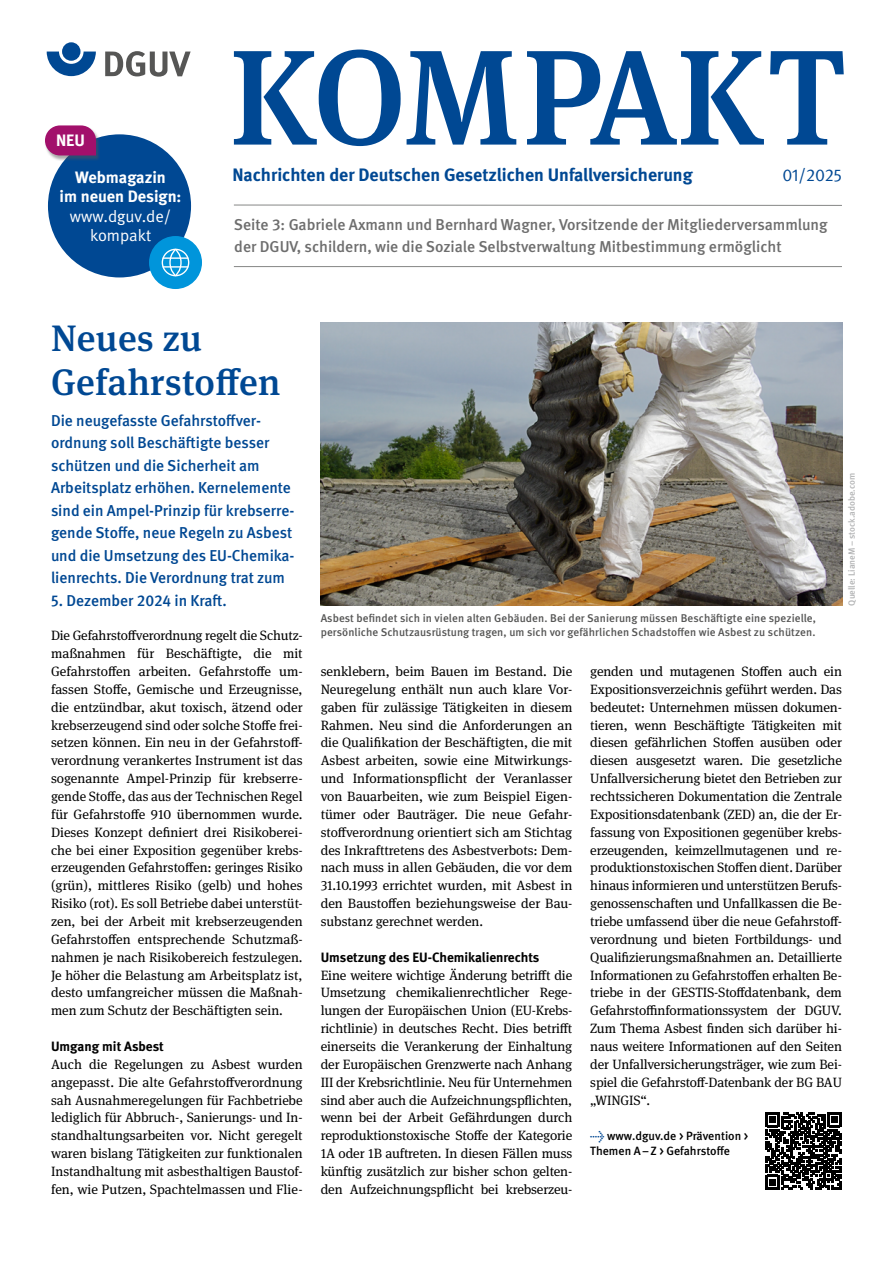
<style>
.page{position:relative;width:893px;height:1263px;background:#fff}
.page>*{position:absolute;margin:0;border:0;box-sizing:border-box;transform-origin:0 0}
.Cover_Kopf_H1_KOMPAKT{font:500 135px "DGUV Meta Serif";letter-spacing:-.015em;color:#004893}
.Headlines_H1_Abstand_nach_ohne_Anleser{font:500 36.75px/44.1px "DGUV Meta Serif";letter-spacing:.01em;color:#004893}
.Cover_Kopf_P_Subline{font:700 18px "DGUV Meta";color:#004893}
.Cover_Kopf_P_Monat_und_Jahr{font:17.25px "DGUV Meta";letter-spacing:-.01em;color:#004893}
.Cover_Kopf_P_Webmagazin_Kreis{font:700 16.5px/19.5px "DGUV Meta";color:#fff;text-align:center}
._03_Fließtext_Teasertext_L_18_pt{font:700 16.5px "DGUV Meta";color:#fff}
.Copytexte_Intro_10_5_15pt_Seite_1{font:500 15.75px/22.5px "DGUV Meta";color:#004893}
.Cover_Kopf_P_Seitenhinweis{font:500 15.75px/22.5px "DGUV Meta";color:#6e6e6e}
.Copytexte_FT{font:13.5px/17.9px "DGUV Meta Serif";letter-spacing:-.005em;color:#000;text-align:justify}
.Copytexte_FT_Zwischenhead_Copy{font:700 13.5px "DGUV Meta";color:#000}
.Copytexte_P_Link{font:500 12px/15px "DGUV Meta";color:#000}
.t1{font:500 11.25px/13.5px "DGUV Meta";letter-spacing:.01em;color:#565655}
.t2{font:500 9px "DGUV Meta";color:#b1b2b3}
.s1{font-weight:400}
.s2{color:#004893}
</style>
<div class="page">
<div style="left:48px;top:134px;width:143px;height:143px;background:#004893;border-radius:50%"></div>
<div style="left:149px;top:236px;width:53px;height:53px;background:#0095db;border-radius:50%"></div>
<hr style="left:234px;top:205px;width:608px;height:1px;background:#868786">
<hr style="left:234px;top:266px;width:608px;height:1px;background:#868786">
<svg style="left:47px;top:52px;width:49px;height:24px"></svg>
<div style="left:62px;top:42px;width:18px;height:19px;background:#004893;border-radius:50%"></div>
<svg style="left:105px;top:51px;width:86px;height:26px"></svg>
<img style="left:320px;top:322px;width:522px;height:283px">
<div style="left:44px;top:126px;width:56px;height:35px;background:#565655;opacity:.5"></div>
<svg style="left:45px;top:125px;width:51px;height:30px;background:#aa2879"></svg>
<div style="left:162px;top:249px;width:27px;height:27px;border:1px solid #fff;border-radius:50%"></div>
<div style="left:169px;top:249px;width:13px;height:27px;border:1px solid #fff;border-radius:50%"></div>
<hr style="left:163px;top:257px;width:25px;height:2px;background:#fff">
<hr style="left:163px;top:266px;width:25px;height:2px;background:#fff">
<svg style="left:765px;top:1112px;width:77px;height:77px"></svg>
<p class="_03_Fließtext_Teasertext_L_18_pt" style="left:56px;top:131px;width:30px">NEU</p>
<p class="Cover_Kopf_P_Webmagazin_Kreis" style="left:60px;top:168px;width:123px">Webmagazin<br>im neuen Design: <span class="s1">www.dguv.de/ kompakt</span></p>
<h1 class="Cover_Kopf_H1_KOMPAKT" style="left:230px;top:17px;width:618px">KOMPAKT</h1>
<p class="Cover_Kopf_P_Subline" style="left:232px;top:164px;width:462px">Nachrichten der Deutschen Gesetzlichen Unfallversicherung</p>
<p class="Cover_Kopf_P_Monat_und_Jahr" style="left:782px;top:165px;width:61px">01/2025</p>
<p class="Cover_Kopf_P_Seitenhinweis" style="left:234px;top:214px;width:595px">Seite 3: Gabriele Axmann und Bernhard Wagner, Vorsitzende der Mitgliederversammlung der DGUV, schildern, wie die Soziale Selbstverwaltung Mitbestimmung ermöglicht</p>
<h1 class="Headlines_H1_Abstand_nach_ohne_Anleser" style="left:51px;top:317px;width:231px">Neues zu<br>Gefahrstoffen</h1>
<p class="Copytexte_Intro_10_5_15pt_Seite_1" style="left:51px;top:410px;width:245px">Die neugefasste Gefahrstoffver&shy;ordnung soll Beschäftigte besser schützen und die Sicherheit am Arbeitsplatz erhöhen. Kernelemente sind ein Ampel-Prinzip für krebserre&shy;gende Stoffe, neue Regeln zu Asbest und die Umsetzung des EU-Chemika&shy;lienrechts. Die Verordnung trat zum</p>
<p class="Copytexte_Intro_10_5_15pt_Seite_1" style="left:51px;top:590px;width:177px">5. Dezember 2024 in Kraft.</p>
<p class="Copytexte_FT" style="left:51px;top:627px;width:253px">Die Gefahrstoffverordnung regelt die Schutz&shy;maßnahmen für Beschäftigte, die mit Gefahrstoffen arbeiten. Gefahrstoffe um&shy;fassen Stoffe, Gemische und Erzeugnisse, die entzündbar, akut toxisch, ätzend oder krebserzeugend sind oder solche Stoffe frei&shy;setzen können. Ein neu in der Gefahrstoff&shy;verordnung verankertes Instrument ist das sogenannte Ampel-Prinzip für krebserre&shy;gende Stoffe, das aus der Technischen Regel für Gefahrstoffe 910 übernommen wurde.<br>Dieses Konzept definiert drei Risikoberei&shy;che bei einer Exposition gegenüber krebs&shy;erzeugenden Gefahrstoffen: geringes Risiko (grün), mittleres Risiko (gelb) und hohes Risiko (rot). Es soll Betriebe dabei unterstüt&shy;zen, bei der Arbeit mit krebserzeugenden Gefahrstoffen entsprechende Schutzmaß&shy;nahmen je nach Risikobereich festzulegen.<br>Je höher die Belastung am Arbeitsplatz ist, desto umfangreicher müssen die Maßnah&shy;men zum Schutz der Beschäftigten sein.</p>
<h2 class="Copytexte_FT_Zwischenhead_Copy" style="left:51px;top:1038px;width:114px">Umgang mit Asbest</h2>
<p class="Copytexte_FT" style="left:51px;top:1055px;width:253px">Auch die Regelungen zu Asbest wurden angepasst. Die alte Gefahrstoffverordnung sah Ausnahmeregelungen für Fachbetriebe lediglich für Abbruch-, Sanierungs- und In&shy;standhaltungsarbeiten vor. Nicht geregelt waren bislang Tätigkeiten zur funktionalen Instandhaltung mit asbesthaltigen Baustof&shy;fen, wie Putzen, Spachtelmassen und Flie-</p>
<p class="t1" style="left:321px;top:612px;width:497px">Asbest befindet sich in vielen alten Gebäuden. Bei der Sanierung müssen Beschäftigte eine spezielle, persönliche Schutzausrüstung tragen, um sich vor gefährlichen Schadstoffen wie Asbest zu schützen.</p>
<p class="t2" style="left:847px;top:605px;width:134px;rotate:-90deg">Quelle: LianeM – stock.adobe.com</p>
<p class="Copytexte_FT" style="left:321px;top:663px;width:253px">senklebern, beim Bauen im Bestand. Die Neuregelung enthält nun auch klare Vor&shy;gaben für zulässige Tätigkeiten in diesem Rahmen. Neu sind die Anforderungen an die Qualifikation der Beschäftigten, die mit Asbest arbeiten, sowie eine Mitwirkungs&shy;und Informationspflicht der Veranlasser von Bauarbeiten, wie zum Beispiel Eigen&shy;tümer oder Bauträger. Die neue Gefahr&shy;stoffverordnung orientiert sich am Stichtag des Inkrafttretens des Asbestverbots: Dem&shy;nach muss in allen Gebäuden, die vor dem 31.10.1993 errichtet wurden, mit Asbest in den Baustoffen beziehungsweise der Bau&shy;substanz gerechnet werden.</p>
<h2 class="Copytexte_FT_Zwischenhead_Copy" style="left:321px;top:949px;width:220px">Umsetzung des EU-Chemikalienrechts</h2>
<p class="Copytexte_FT" style="left:321px;top:966px;width:253px">Eine weitere wichtige Änderung betrifft die Umsetzung chemikalienrechtlicher Rege&shy;lungen der Europäischen Union (EU-Krebs&shy;richtlinie) in deutsches Recht. Dies betrifft einerseits die Verankerung der Einhaltung der Europäischen Grenzwerte nach Anhang III der Krebsrichtlinie. Neu für Unternehmen sind aber auch die Aufzeichnungspflichten, wenn bei der Arbeit Gefährdungen durch reproduktionstoxische Stoffe der Kategorie 1A oder 1B auftreten. In diesen Fällen muss künftig zusätzlich zur bisher schon gelten&shy;den Aufzeichnungspflicht bei krebserzeu-</p>
<p class="Copytexte_FT" style="left:590px;top:663px;width:253px">genden und mutagenen Stoffen auch ein Expositionsverzeichnis geführt werden. Das bedeutet: Unternehmen müssen dokumen&shy;tieren, wenn Beschäftigte Tätigkeiten mit diesen gefährlichen Stoffen ausüben oder diesen ausgesetzt waren. Die gesetzliche Unfallversicherung bietet den Betrieben zur rechtssicheren Dokumentation die Zentrale Expositionsdatenbank (ZED) an, die der Er&shy;fassung von Expositionen gegenüber krebs&shy;erzeugenden, keimzellmutagenen und re&shy;produktionstoxischen Stoffen dient. Darüber hinaus informieren und unterstützen Berufs&shy;genossenschaften und Unfallkassen die Be&shy;triebe umfassend über die neue Gefahrstoff&shy;verordnung und bieten Fortbildungs- und Qualifizierungsmaßnahmen an. Detaillierte Informationen zu Gefahrstoffen erhalten Be&shy;triebe in der GESTIS-Stoffdatenbank, dem Gefahrstoffinformationssystem der DGUV.<br>Zum Thema Asbest finden sich darüber hi&shy;naus weitere Informationen auf den Seiten der Unfallversicherungsträger, wie zum Bei&shy;spiel die Gefahrstoff-Datenbank der BG BAU „WINGIS“.</p>
<p class="Copytexte_P_Link" style="left:590px;top:1129px;width:159px"><span class="s2">→</span> www.dguv.de &gt; Prävention &gt;<br>Themen A–Z &gt; Gefahrstoffe</p>
</div>
